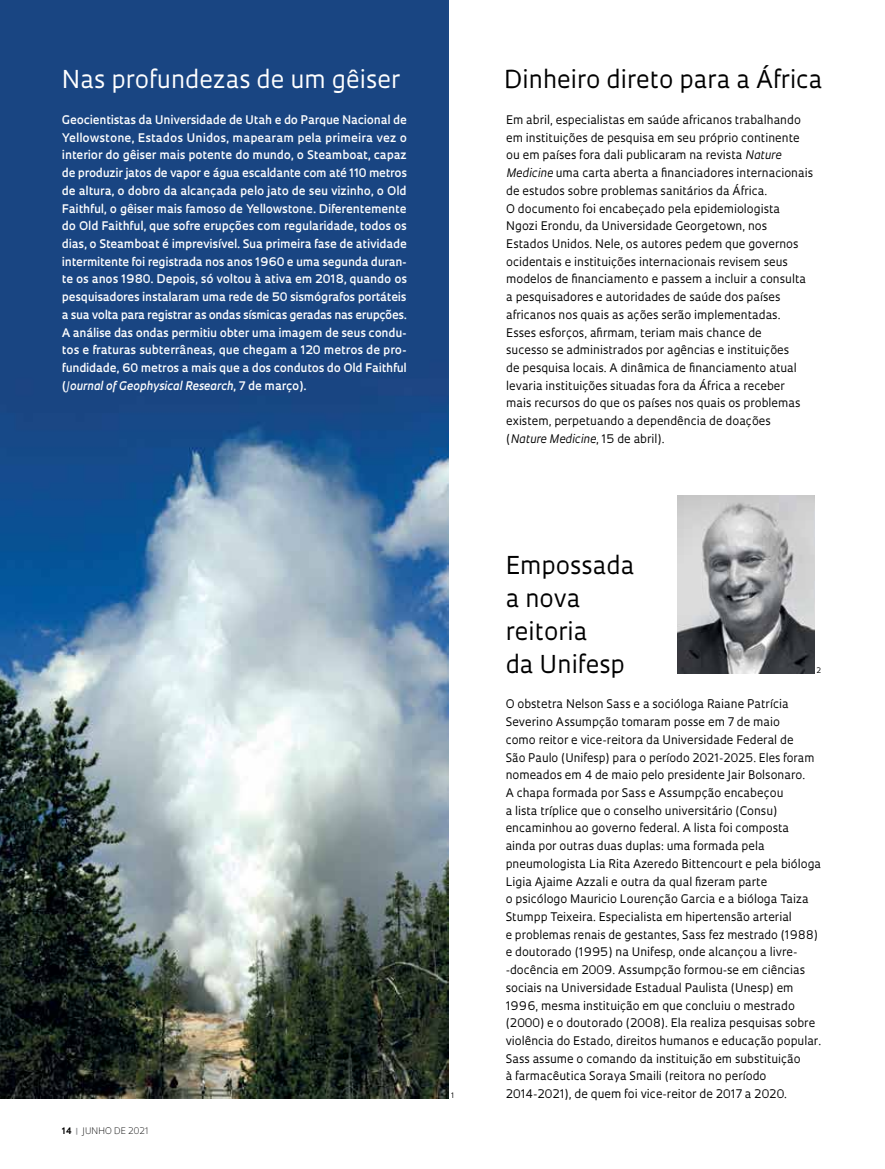
<style>
.page{position:relative;width:885px;height:1169px;background:#fff}
.page>*{position:absolute;margin:0;border:0;box-sizing:border-box;transform-origin:0 0}
.t1{font:24px/33px "Oculum";color:#000}
.t2{font:24px "Oculum";color:#fff}
.t3{font:11.55px/17.7px "Oculum";color:#000}
.t4{font:600 11.55px/17.7px "Oculum";letter-spacing:-.005em;color:#fff;text-align:justify}
.t5{font:300 8.7px "Oculum";letter-spacing:.005em;color:#000}
.t6{font:7.35px "Oculum";color:#000}
.s1{font-weight:400;font-style:italic}
.s2{font-style:italic}
.s3{font-weight:700}
.s4{font-weight:700;color:#939598}
</style>
<div class="page">
<img style="left:0;top:0;width:448px;height:1098px">
<img style="left:677px;top:496px;width:137px;height:177px">
<h1 class="t2" style="left:62px;top:63px;width:340px">Nas profundezas de um gêiser</h1>
<p class="t4" style="left:62px;top:110px;width:346px">Geocientistas da Universidade de Utah e do Parque Nacional de Yellowstone, Estados Unidos, mapearam pela primeira vez o interior do gêiser mais potente do mundo, o Steamboat, capaz de produzir jatos de vapor e água escaldante com até 110 metros de altura, o dobro da alcançada pelo jato de seu vizinho, o Old Faithful, o gêiser mais famoso de Yellowstone. Diferentemente do Old Faithful, que sofre erupções com regularidade, todos os dias, o Steamboat é imprevisível. Sua primeira fase de atividade intermitente foi registrada nos anos 1960 e uma segunda duran&shy;te os anos 1980. Depois, só voltou à ativa em 2018, quando os pesquisadores instalaram uma rede de 50 sismógrafos portáteis a sua volta para registrar as ondas sísmicas geradas nas erupções.<br>A análise das ondas permitiu obter uma imagem de seus condu&shy;tos e fraturas subterrâneas, que chegam a 120 metros de pro&shy;fundidade, 60 metros a mais que a dos condutos do Old Faithful (<span class="s1">J</span><span class="s2">ournal of Geophysical Research</span>, 7 de março).</p>
<p class="t5" style="left:62px;top:1124px;width:88px"><span class="s3">14</span> <span class="s4">|</span> JUNHO DE 2021</p>
<p class="t6" style="left:451px;top:1090px;width:5px">1</p>
<h1 class="t1" style="left:504px;top:62px;width:320px">Dinheiro direto para a África</h1>
<p class="t3" style="left:506px;top:110px;width:308px">Em abril, especialistas em saúde africanos trabalhando em instituições de pesquisa em seu próprio continente ou em países fora dali publicaram na revista <span class="s2">Nature Medicine</span> uma carta aberta a financiadores internacionais de estudos sobre problemas sanitários da África.<br>O documento foi encabeçado pela epidemiologista Ngozi Erondu, da Universidade Georgetown, nos<br>Estados Unidos. Nele, os autores pedem que governos ocidentais e instituições internacionais revisem seus modelos de financiamento e passem a incluir a consulta a pesquisadores e autoridades de saúde dos países africanos nos quais as ações serão implementadas.<br>Esses esforços, afirmam, teriam mais chance de<br>sucesso se administrados por agências e instituições<br>de pesquisa locais. A dinâmica de financiamento atual levaria instituições situadas fora da África a receber<br>mais recursos do que os países nos quais os problemas existem, perpetuando a dependência de doações (<span class="s2">Nature Medicine</span>, 15 de abril).</p>
<h1 class="t1" style="left:506px;top:548px;width:130px">Empossada a nova reitoria<br>da Unifesp</h1>
<p class="t3" style="left:506px;top:695px;width:317px">O obstetra Nelson Sass e a socióloga Raiane Patrícia Severino Assumpção tomaram posse em 7 de maio<br>como reitor e vice-reitora da Universidade Federal de<br>São Paulo (Unifesp) para o período 2021-2025. Eles foram nomeados em 4 de maio pelo presidente Jair Bolsonaro.<br>A chapa formada por Sass e Assumpção encabeçou<br>a lista tríplice que o conselho universitário (Consu) encaminhou ao governo federal. A lista foi composta ainda por outras duas duplas: uma formada pela pneumologista Lia Rita Azeredo Bittencourt e pela bióloga Ligia Ajaime Azzali e outra da qual fizeram parte<br>o psicólogo Mauricio Lourenção Garcia e a bióloga Taiza Stumpp Teixeira. Especialista em hipertensão arterial<br>e problemas renais de gestantes, Sass fez mestrado (1988) e doutorado (1995) na Unifesp, onde alcançou a livre--docência em 2009. Assumpção formou-se em ciências sociais na Universidade Estadual Paulista (Unesp) em 1996, mesma instituição em que concluiu o mestrado (2000) e o doutorado (2008). Ela realiza pesquisas sobre violência do Estado, direitos humanos e educação popular.<br>Sass assume o comando da instituição em substituição<br>à farmacêutica Soraya Smaili (reitora no período 2014-2021), de quem foi vice-reitor de 2017 a 2020.</p>
<p class="t6" style="left:817px;top:665px;width:6px">2</p>
</div>
